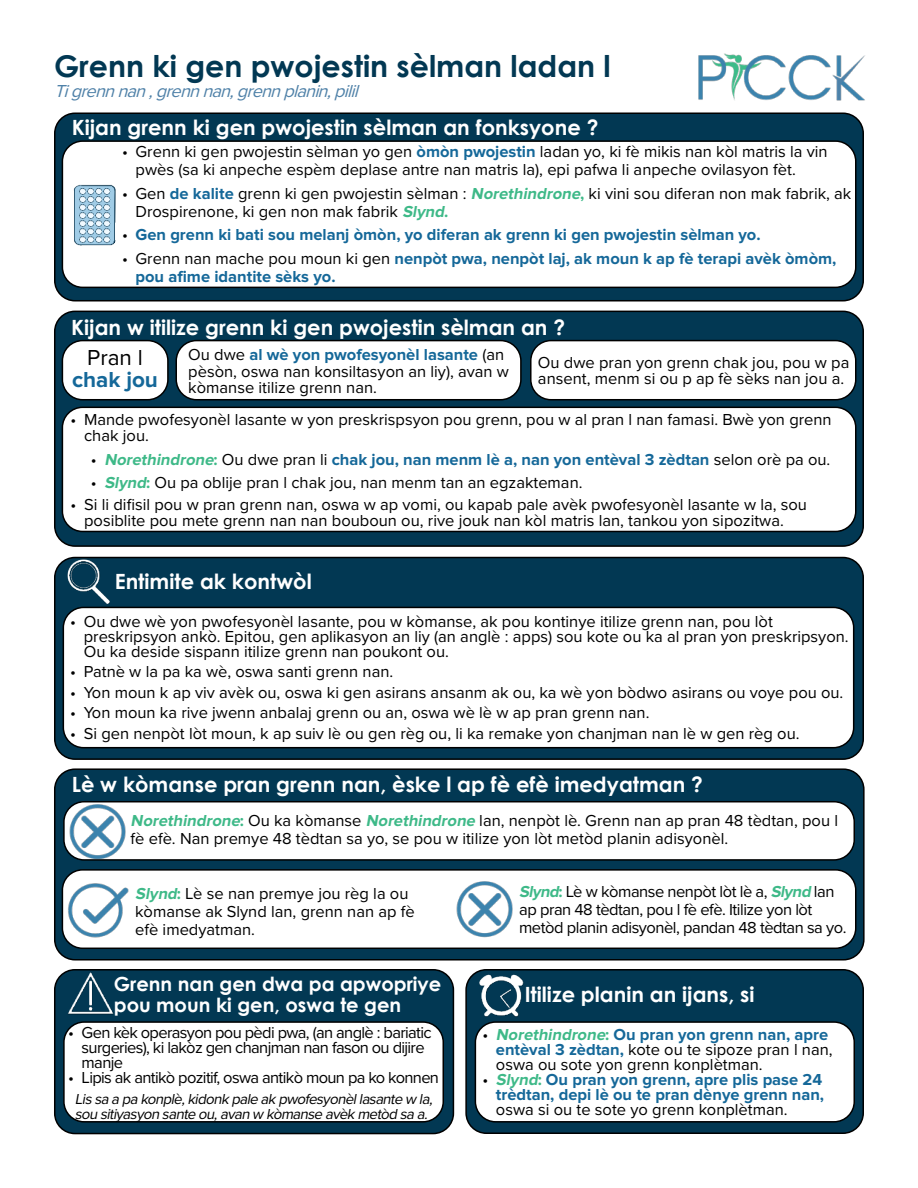
<style>
.page{position:relative;width:918px;height:1188px;background:#fff}
.page>*{position:absolute;margin:0;border:0;box-sizing:border-box;transform-origin:0 0}
.t1{font:700 30px "Century Gothic";color:#023853}
.t2{font:700 22.5px "Proxima Nova";color:#156899}
.t3{font:22.5px "Proxima Nova";color:#000}
.t4{font:700 21px "Century Gothic";color:#fff}
.t5{font:700 19.5px/21px "Century Gothic";color:#fff}
.t6{font:italic 18px "Proxima Nova";color:#4f81a8}
.t7{font:16.5px/16.5px "Proxima Nova";color:#000}
.t8{font:700 16.5px/15px "Proxima Nova";color:#156899;text-align:right}
.t9{font:16.5px/15px "Proxima Nova";letter-spacing:-.04em;color:#000}
.t10{font:16.5px/18px "Proxima Nova";letter-spacing:-.03em;color:#000}
.t11{font:italic 15px/15px "Proxima Nova";letter-spacing:-.04em;color:#000}
.s1{font-weight:700;color:#156899}
.s2{font-weight:700;font-style:italic;color:#3eb988}
.s3{font-weight:700;color:#3eb988}
.s4{font-weight:400;color:#000}
.s5{font-style:italic;color:#3eb988}
.s6{color:#3eb988}
</style>
<div class="page">
<div style="left:55px;top:558px;width:808px;height:201px;background:#023853;border-radius:20px"></div>
<div style="left:54px;top:557px;width:810px;height:203px;border:2px solid #000;border-radius:20px"></div>
<div style="left:63px;top:607px;width:791px;height:141px;background:#fff;border-radius:20px"></div>
<div style="left:63px;top:607px;width:791px;height:141px;border:2px solid #000;border-radius:20px"></div>
<div style="left:466px;top:970px;width:397px;height:163px;background:#023853;border-radius:20px"></div>
<div style="left:465px;top:969px;width:399px;height:165px;border:2px solid #000;border-radius:20px"></div>
<div style="left:475px;top:1022px;width:379px;height:100px;background:#fff;border-radius:20px"></div>
<div style="left:475px;top:1021px;width:380px;height:102px;border:2px solid #000;border-radius:20px"></div>
<div style="left:55px;top:970px;width:398px;height:164px;background:#023853;border-radius:20px"></div>
<div style="left:54px;top:969px;width:400px;height:165px;border:2px solid #000;border-radius:20px"></div>
<div style="left:64px;top:1022px;width:379px;height:100px;background:#fff;border-radius:20px"></div>
<div style="left:63px;top:1021px;width:381px;height:102px;border:2px solid #000;border-radius:20px"></div>
<div style="left:55px;top:311px;width:808px;height:235px;background:#023853;border-radius:20px"></div>
<div style="left:54px;top:311px;width:810px;height:236px;border:2px solid #000;border-radius:20px"></div>
<div style="left:62px;top:407px;width:794px;height:124px;background:#fff;border-radius:20px"></div>
<div style="left:62px;top:407px;width:795px;height:125px;border:2px solid #000;border-radius:20px"></div>
<div style="left:55px;top:113px;width:808px;height:188px;background:#023853;border-radius:20px"></div>
<div style="left:54px;top:112px;width:810px;height:189px;border:2px solid #000;border-radius:20px"></div>
<img style="left:698px;top:53px;width:167px;height:48px">
<div style="left:62px;top:341px;width:106px;height:59px;background:#fff;border-radius:20px"></div>
<div style="left:62px;top:340px;width:107px;height:60px;border:2px solid #000;border-radius:20px"></div>
<div style="left:176px;top:341px;width:345px;height:59px;background:#fff;border-radius:20px"></div>
<div style="left:176px;top:340px;width:346px;height:60px;border:2px solid #000;border-radius:20px"></div>
<div style="left:531px;top:341px;width:325px;height:59px;background:#fff;border-radius:20px"></div>
<div style="left:530px;top:340px;width:327px;height:60px;border:2px solid #000;border-radius:20px"></div>
<div style="left:62px;top:141px;width:794px;height:146px;background:#fff;border-radius:20px"></div>
<div style="left:62px;top:140px;width:795px;height:148px;border:2px solid #000;border-radius:20px"></div>
<div style="left:55px;top:769px;width:809px;height:191px;background:#023853;border-radius:20px"></div>
<div style="left:54px;top:768px;width:811px;height:193px;border:2px solid #000;border-radius:20px"></div>
<div style="left:62px;top:870px;width:794px;height:78px;background:#fff;border-radius:20px"></div>
<div style="left:62px;top:869px;width:795px;height:80px;border:2px solid #000;border-radius:20px"></div>
<div style="left:64px;top:802px;width:790px;height:58px;background:#fff;border-radius:20px"></div>
<div style="left:63px;top:801px;width:792px;height:60px;border:2px solid #000;border-radius:20px"></div>
<img style="left:54px;top:174px;width:62px;height:80px">
<img style="left:457px;top:881px;width:56px;height:57px">
<img style="left:65px;top:558px;width:49px;height:49px">
<img style="left:65px;top:878px;width:64px;height:63px">
<img style="left:476px;top:972px;width:48px;height:45px">
<img style="left:67px;top:971px;width:47px;height:44px">
<img style="left:70px;top:802px;width:56px;height:59px">
<h1 class="t1" style="left:54px;top:53px;width:558px">Grenn ki gen pwojestin sèlman ladan l</h1>
<p class="t6" style="left:54px;top:84px;width:310px">Tigrennnan,grennnan,grennplanin,pilil</p>
<p class="t4" style="left:72px;top:118px;width:528px">Kijan grenn ki gen pwojestin sèlman an fonksyone ?</p>
<p class="t7" style="left:136px;top:144px;width:694px;line-height:18px;text-indent:-13px">• Grenn ki gen pwojestin sèlman yo gen <span class="s1">òmòn pwojestin</span> ladan yo, ki fè mikis nan kòl matris la vin pwès (sa ki anpeche espèm deplase antre nan matris la), epi pafwa li anpeche ovilasyon fèt.</p>
<p class="t7" style="left:136px;top:185px;width:717px;line-height:18px;text-indent:-13px">• Gen <span class="s1">de kalite</span> grenn ki gen pwojestin sèlman : <span class="s2">Norethindrone</span><span class="s3">,</span> ki vini sou diferan non mak fabrik, ak<br>Drospirenone, ki gen non mak fabrik <span class="s2">Slynd</span><span class="s3">.</span></p>
<p class="t8" style="left:122px;top:228px;width:640px"><span class="s4">•</span> Gen grenn ki bati sou melanj òmòn, yo diferan ak grenn ki gen pwojestin sèlman yo.</p>
<p class="t8" style="left:136px;top:250px;width:702px;line-height:18px;text-align:left;text-indent:-13px"><span class="s4">• Grenn nan mache pou moun ki gen</span> nenpòt pwa, nenpòt laj, ak moun k ap fè terapi avèk òmòm, pou afime idantite sèks yo.</p>
<p class="t4" style="left:71px;top:318px;width:495px">Kijan w itilize grenn ki gen pwojestin sèlman an ?</p>
<h2 class="t3" style="left:87px;top:348px;width:57px">Pran l</h2>
<h2 class="t2" style="left:72px;top:371px;width:87px">chak jou</h2>
<p class="t7" style="left:188px;top:347px;width:322px">Ou dwe <span class="s1">al wè yon pwofesyonèl lasante</span> (an pèsòn, oswa nan konsiltasyon an liy), avan w kòmanse itilize grenn nan.</p>
<p class="t7" style="left:538px;top:355px;width:313px">Ou dwe pran yon grenn chak jou, pou w pa ansent, menm si ou p ap fè sèks nan jou a.</p>
<p class="t7" style="left:84px;top:412px;width:749px;text-indent:-13px">• Mande pwofesyonèl lasante w yon preskrispsyon pou grenn, pou w al pran l nan famasi. Bwè yon grenn chak jou.</p>
<p class="t8" style="left:91px;top:452px;width:741px"><span class="s4">•</span> <span class="s5">Norethindrone</span><span class="s6">:</span> <span class="s4">Ou dwe pran li</span> chak jou, nan menm lè a, nan yon entèval 3 zèdtan <span class="s4">selon orè pa ou.</span></p>
<p class="t7" style="left:91px;top:475px;width:493px">• <span class="s2">Slynd</span><span class="s3">:</span> Ou pa oblije pran l chak jou, nan menm tan an egzakteman.</p>
<p class="t7" style="left:71px;top:497px;width:738px;text-align:center">• Si li difisil pou w pran grenn nan, oswa w ap vomi, ou kapab pale avèk pwofesyonèl lasante w la, sou posiblite pou mete grenn nan nan bouboun ou, rive jouk nan kòl matris lan, tankou yon sipozitwa.</p>
<p class="t4" style="left:115px;top:571px;width:198px">Entimite ak kontwòl</p>
<p class="t7" style="left:84px;top:615px;width:766px;line-height:15px;text-indent:-13px">• Ou dwe wè yon pwofesyonèl lasante, pou w kòmanse, ak pou kontinye itilize grenn nan, pou lòt preskripsyon ankò. Epitou, gen aplikasyon an liy (an anglè : apps) sou kote ou ka al pran yon preskripsyon.<br>Ou ka deside sispann itilize grenn nan poukont ou.</p>
<p class="t7" style="left:70px;top:665px;width:325px">• Patnè w la pa ka wè, oswa santi grenn nan.</p>
<p class="t7" style="left:70px;top:685px;width:775px">• Yon moun k ap viv avèk ou, oswa ki gen asirans ansanm ak ou, ka wè yon bòdwo asirans ou voye pou ou.</p>
<p class="t7" style="left:70px;top:705px;width:581px">• Yon moun ka rive jwenn anbalaj grenn ou an, oswa wè lè w ap pran grenn nan.</p>
<p class="t7" style="left:70px;top:726px;width:731px">• Si gen nenpòt lòt moun, k ap suiv lè ou gen règ ou, li ka remake yon chanjman nan lè w gen règ ou.</p>
<p class="t4" style="left:72px;top:775px;width:633px">Lè w kòmanse pran grenn nan, èske l ap fè efè imedyatman ?</p>
<p class="t7" style="left:131px;top:813px;width:709px;line-height:18px"><span class="s2">Norethindrone</span><span class="s3">:</span> Ou ka kòmanse <span class="s2">Norethindrone</span> lan, nenpòt lè. Grenn nan ap pran 48 tèdtan, pou l fè efè. Nan premye 48 tèdtan sa yo, se pou w itilize yon lòt metòd planin adisyonèl.</p>
<p class="t7" style="left:135px;top:885px;width:281px;line-height:18px"><span class="s2">Slynd</span><span class="s3">:</span> Lè se nan premye jou règ la ou kòmanse ak Slynd lan, grenn nan ap fè efè imedyatman.</p>
<p class="t10" style="left:519px;top:884px;width:329px"><span class="s2">Slynd</span><span class="s3">:</span> Lè w kòmanse nenpòt lòt lè a, <span class="s2">Slynd</span> lan ap pran 48 tèdtan, pou l fè efè. Itilize yon lòt metòd planin adisyonèl, pandan 48 tèdtan sa yo.</p>
<p class="t5" style="left:114px;top:974px;width:329px">Grenn nan gen dwa pa apwopriye pou moun ki gen, oswa te gen</p>
<p class="t4" style="left:525px;top:985px;width:231px">Itilize planin an ijans, si</p>
<p class="t9" style="left:82px;top:1026px;width:352px;text-indent:-13px">• Gen kèk operasyon pou pèdi pwa, (an anglè : bariatic surgeries), ki lakòz gen chanjman nan fason ou dijire manje</p>
<p class="t9" style="left:68px;top:1071px;width:372px">• Lipis ak antikò pozitif, oswa antikò moun pa ko konnen</p>
<p class="t11" style="left:75px;top:1092px;width:362px">Lis sa a pa konplè,kidonk pale ak pwofesyonèllasante w la, sou sitiyasyon sante ou,avan w kòmanse avèk metòd sa a.</p>
<p class="t7" style="left:496px;top:1028px;width:338px;line-height:15px;text-indent:-13px">• <span class="s2">Norethindrone</span><span class="s3">:</span> <span class="s1">Ou pran yon grenn nan, apre entèval 3 zèdtan,</span> kote ou te sipoze pran l nan, oswa ou sote yon grenn konplètman.</p>
<p class="t8" style="left:482px;top:1073px;width:343px"><span class="s4">•</span> <span class="s5">Slynd</span><span class="s6">:</span> Ou pran yon grenn, apre plis pase 24 trèdtan, depi lè ou te pran dènye grenn nan,</p>
<p class="t7" style="left:496px;top:1103px;width:293px">oswa si ou te sote yo grenn konplètman.</p>
</div>
